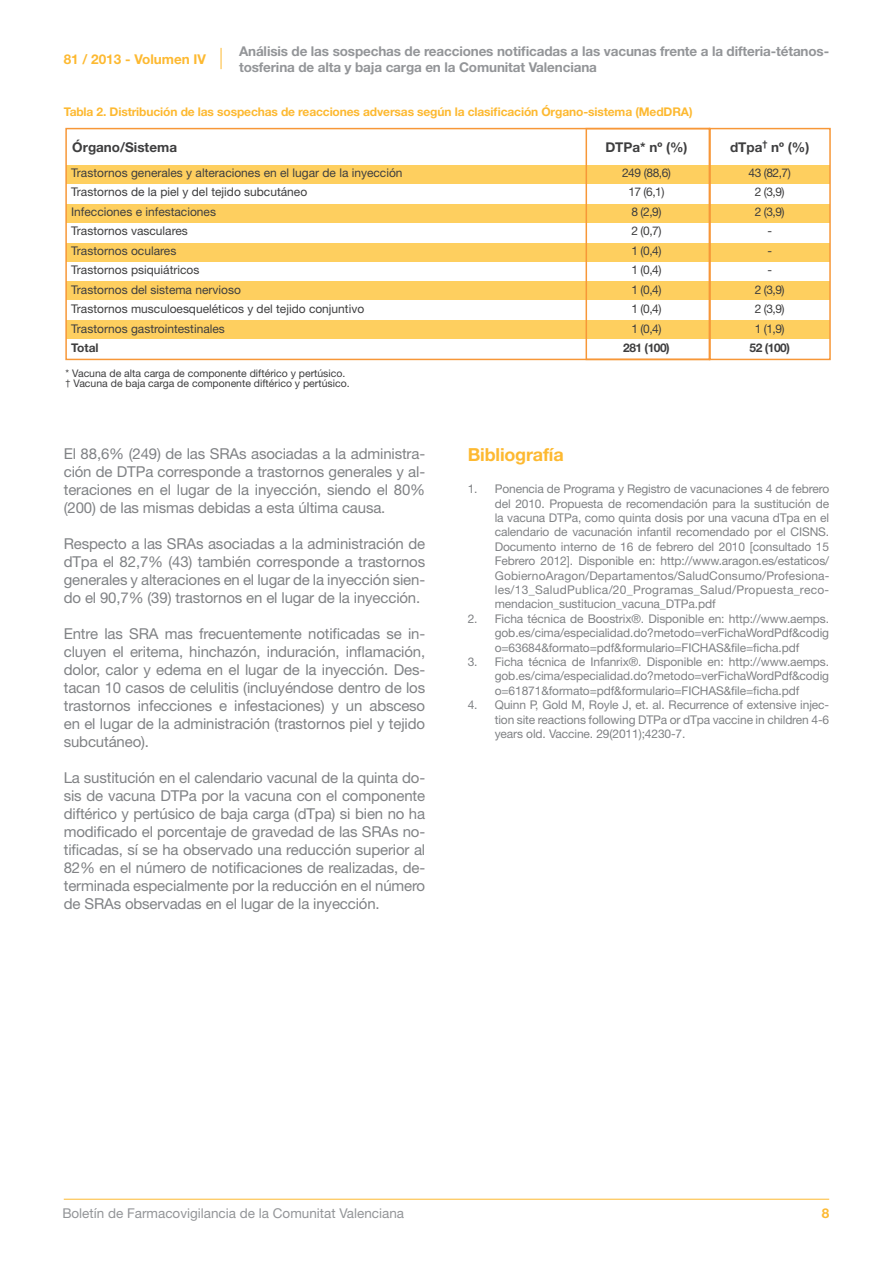
<style>
.page{position:relative;width:893px;height:1263px;background:#fff}
.page>*{position:absolute;margin:0;border:0;box-sizing:border-box;transform-origin:0 0}
.t1{font:700 18px "Helvetica Neue LT";letter-spacing:-.01em;color:#fdb931}
.t2{font:15px/18px "Helvetica Neue LT";letter-spacing:-.01em;color:#808285;text-align:justify}
.t3{font:700 13.5px/16.2px "Helvetica Neue LT";letter-spacing:-.01em;color:#939598}
.t4{font:13.5px "Helvetica Neue LT";color:#939598}
.t5{font:700 13.5px "Helvetica Neue LT";color:#3e3e3f}
.t6{font:700 13.5px "Helvetica Neue LT";color:#fdb931}
.t7{font:12px/14.4px "Helvetica Neue LT";letter-spacing:-.01em;color:#808285;text-align:justify}
.t8{font:12px/19.5px "Helvetica Neue LT";color:#3e3e3f;text-align:center}
.t9{font:700 12px "Helvetica Neue LT";letter-spacing:-.01em;color:#fdb931}
.t10{font:700 12px "Helvetica Neue LT";letter-spacing:-.04em;color:#3e3e3f}
.t11{font:10.5px/10.5px "Helvetica Neue LT";color:#3e3e3f}
.s1{font-size:9px}
</style>
<div class="page">
<hr style="left:64px;top:1199px;width:765px;height:1px;background:#fdb931">
<svg style="left:221px;top:48px;width:1px;height:21px"></svg>
<div style="left:66px;top:165px;width:764px;height:19px;background:#fecf5f"></div>
<div style="left:66px;top:204px;width:764px;height:18px;background:#fecf5f"></div>
<div style="left:66px;top:243px;width:764px;height:18px;background:#fecf5f"></div>
<div style="left:66px;top:282px;width:764px;height:18px;background:#fecf5f"></div>
<div style="left:66px;top:320px;width:764px;height:19px;background:#fecf5f"></div>
<svg style="left:585px;top:128px;width:246px;height:233px"></svg>
<div style="left:65px;top:128px;width:645px;height:232px;border:1px solid #f79738"></div>
<p class="t6" style="left:64px;top:51px;width:144px">81 / 2013 - Volumen IV</p>
<p class="t3" style="left:239px;top:42px;width:592px">Análisis de las sospechas de reacciones notificadas a las vacunas frente a la difteria-tétanos&shy;tosferina de alta y baja carga en la Comunitat Valenciana</p>
<p class="t9" style="left:64px;top:104px;width:630px">Tabla 2. Distribución de las sospechas de reacciones adversas según la clasificación Órgano-sistema (MedDRA)</p>
<p class="t5" style="left:72px;top:139px;width:106px">Órgano/Sistema</p>
<p class="t8" style="left:71px;top:163px;width:333px;text-align:left">Trastornos generales y alteraciones en el lugar de la inyección Trastornos de la piel y del tejido subcutáneo<br>Infecciones e infestaciones<br>Trastornos vasculares<br>Trastornos oculares<br>Trastornos psiquiátricos<br>Trastornos del sistema nervioso<br>Trastornos musculoesqueléticos y del tejido conjuntivo Trastornos gastrointestinales</p>
<p class="t10" style="left:71px;top:340px;width:29px">Total</p>
<p class="t5" style="left:605px;top:139px;width:84px">DTPa* nº (%)</p>
<p class="t8" style="left:622px;top:163px;width:50px">249 (88,6)<br>17 (6,1)<br>8 (2,9)<br>2 (0,7)<br>1 (0,4)<br>1 (0,4)<br>1 (0,4)<br>1 (0,4)<br>1 (0,4)</p>
<p class="t10" style="left:623px;top:340px;width:48px">281 (100)</p>
<p class="t11" style="left:66px;top:368px;width:286px">* Vacuna de alta carga de componente diftérico y pertúsico. <span class="s1">†</span> Vacuna de baja carga de componente diftérico y pertúsico.</p>
<p class="t5" style="left:730px;top:139px;width:81px">dTpa<sup>†</sup> nº (%)</p>
<p class="t8" style="left:749px;top:163px;width:44px">43 (82,7)<br>2 (3,9)<br>2 (3,9)<br>-<br>-<br>-<br>2 (3,9)<br>2 (3,9)<br>1 (1,9)</p>
<p class="t10" style="left:750px;top:340px;width:42px">52 (100)</p>
<p class="t2" style="left:64px;top:444px;width:363px">El 88,6% (249) de las SRAs asociadas a la administra&shy;ción de DTPa corresponde a trastornos generales y al&shy;teraciones en el lugar de la inyección, siendo el 80% (200) de las mismas debidas a esta última causa.</p>
<p class="t2" style="left:64px;top:534px;width:363px">Respecto a las SRAs asociadas a la administración de dTpa el 82,7% (43) también corresponde a trastornos generales y alteraciones en el lugar de la inyección sien&shy;do el 90,7% (39) trastornos en el lugar de la inyección.</p>
<p class="t2" style="left:64px;top:624px;width:363px">Entre las SRA mas frecuentemente notificadas se in&shy;cluyen el eritema, hinchazón, induración, inflamación, dolor, calor y edema en el lugar de la inyección. Des&shy;tacan 10 casos de celulitis (incluyéndose dentro de los trastornos infecciones e infestaciones) y un absceso en el lugar de la administración (trastornos piel y tejido subcutáneo).</p>
<p class="t2" style="left:64px;top:768px;width:363px">La sustitución en el calendario vacunal de la quinta do&shy;sis de vacuna DTPa por la vacuna con el componente diftérico y pertúsico de baja carga (dTpa) si bien no ha modificado el porcentaje de gravedad de las SRAs no&shy;tificadas, sí se ha observado una reducción superior al 82% en el número de notificaciones de realizadas, de&shy;terminada especialmente por la reducción en el número de SRAs observadas en el lugar de la inyección.</p>
<p class="t1" style="left:468px;top:443px;width:97px">Bibliografía</p>
<p class="t7" style="left:495px;top:482px;width:336px;text-indent:-27px">1. Ponencia de Programa y Registro de vacunaciones 4 de febrero del 2010. Propuesta de recomendación para la sustitución de la vacuna DTPa, como quinta dosis por una vacuna dTpa en el calendario de vacunación infantil recomendado por el CISNS.<br>Documento interno de 16 de febrero del 2010 [consultado 15<br>Febrero 2012]. Disponible en: http://www.aragon.es/estaticos/ GobiernoAragon/Departamentos/SaludConsumo/Profesiona&shy;les/13_SaludPublica/20_Programas_Salud/Propuesta_reco&shy;mendacion_sustitucion_vacuna_DTPa.pdf</p>
<p class="t7" style="left:495px;top:611px;width:336px;text-indent:-27px">2. Ficha técnica de Boostrix®. Disponible en: http://www.aemps. gob.es/cima/especialidad.do?metodo=verFichaWordPdf&amp;codig o=63684&amp;formato=pdf&amp;formulario=FICHAS&amp;file=ficha.pdf</p>
<p class="t7" style="left:495px;top:654px;width:336px;text-indent:-27px">3. Ficha técnica de Infanrix®. Disponible en: http://www.aemps. gob.es/cima/especialidad.do?metodo=verFichaWordPdf&amp;codig o=61871&amp;formato=pdf&amp;formulario=FICHAS&amp;file=ficha.pdf</p>
<p class="t7" style="left:495px;top:698px;width:336px;text-indent:-27px">4. Quinn P, Gold M, Royle J, et. al. Recurrence of extensive injec&shy;tion site reactions following DTPa or dTpa vaccine in children 4-6 years old. Vaccine. 29(2011);4230-7.</p>
<p class="t4" style="left:62px;top:1205px;width:343px">Boletín de Farmacovigilancia de la Comunitat Valenciana</p>
<p class="t6" style="left:822px;top:1205px;width:9px">8</p>
</div>
